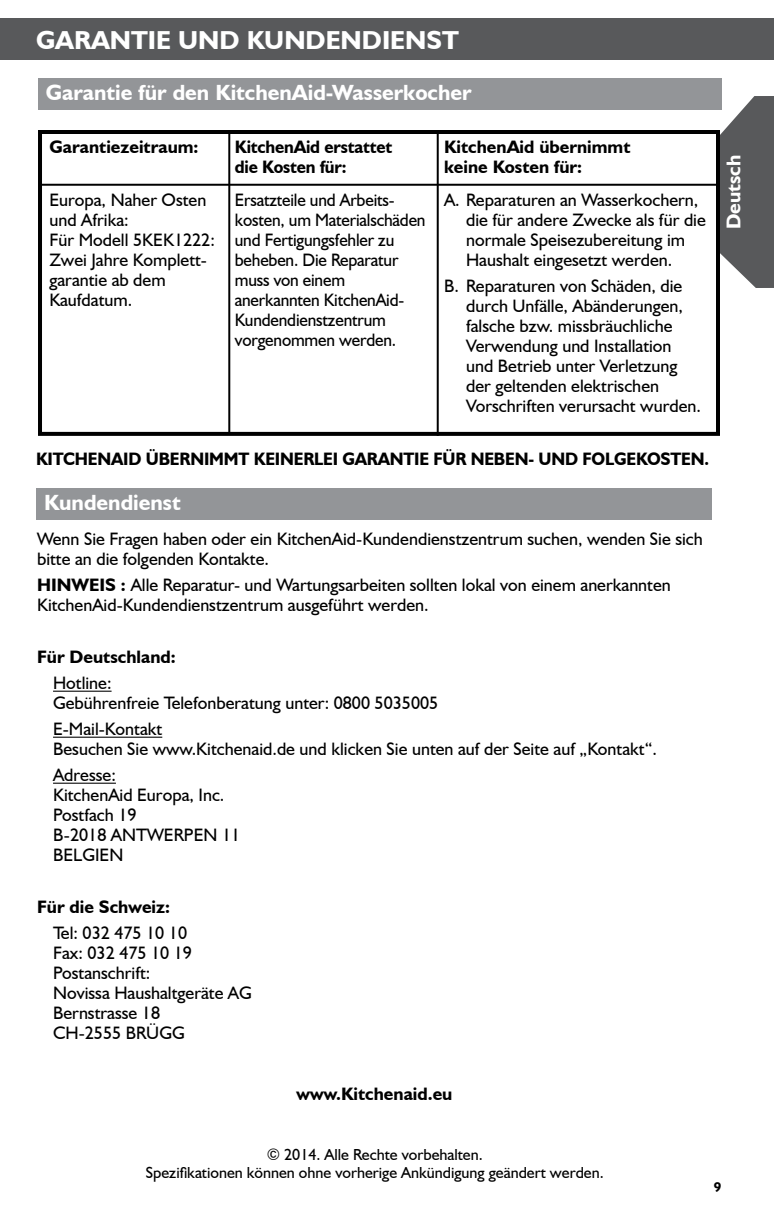
<style>
.page{position:relative;width:774px;height:1224px;background:#fff}
.page>*{position:absolute;margin:0;border:0;box-sizing:border-box;transform-origin:0 0}
.t1{font:700 26px "Humanist 521 BT";color:#fff}
.t2{font:700 22px "Humanist 521 BT";color:#fff}
.t3{font:700 20px "Humanist 521 BT";color:#fff}
.t4{font:18px/20px "Humanist 521 BT";color:#000}
.t5{font:18px/20px "Humanist 521 BT";color:#000;scale:.96 1}
.t6{font:700 18px/20px "Humanist 521 BT";color:#000}
.t7{font:700 18px "Humanist 521 BT";color:#000;scale:.94 1}
.t8{font:700 18px/20px "Humanist 521 BT";color:#000;scale:.96 1}
.t9{font:16px/18px "Humanist 521 BT";color:#000;text-align:center}
.t10{font:700 14px "Humanist 521 BT";color:#000}
.s1{font-weight:700}
</style>
<div class="page">
<svg style="left:720px;top:96px;width:54px;height:192px;background:#6d6d6f"></svg>
<div style="left:0;top:18px;width:774px;height:42px;background:#58595b"></div>
<div style="left:38px;top:78px;width:684px;height:32px;background:#939598"></div>
<div style="left:38px;top:130px;width:682px;height:306px;border:4px solid #000"></div>
<hr style="left:228px;top:133px;width:2px;height:301px;background:#000">
<hr style="left:437px;top:131px;width:2px;height:305px;background:#000">
<hr style="left:42px;top:184px;width:675px;height:2px;background:#000">
<div style="left:36px;top:488px;width:676px;height:31px;background:#939598"></div>
<hr style="left:53px;top:691px;width:59px;height:1px;background:#000">
<hr style="left:53px;top:737px;width:109px;height:1px;background:#000">
<hr style="left:53px;top:783px;width:63px;height:1px;background:#000">
<h1 class="t1" style="left:36px;top:24px;width:90px">GARANTIE</h1>
<h1 class="t1" style="left:178px;top:24px;width:88px">UN D KUN</h1>
<h1 class="t1" style="left:306px;top:24px;width:93px">DENDIENST</h1>
<p class="t2" style="left:46px;top:79px;width:428px">Garantie für den KitchenAid-Wasserkocher</p>
<p class="t6" style="left:49px;top:136px;width:151px">Garantiezeitraum:</p>
<p class="t8" style="left:235px;top:136px;width:166px">KitchenAid erstattet die Kosten für:</p>
<p class="t6" style="left:444px;top:136px;width:188px">KitchenAid übernimmt keine Kosten für:</p>
<p class="t4" style="left:49px;top:190px;width:167px">Europa, Naher Osten und Afrika:<br>Für Modell 5KEK1222:<br>Zwei Jahre Komplett&shy;garantie ab dem<br>Kaufdatum.</p>
<p class="t5" style="left:235px;top:190px;width:200px">Ersatzteile und Arbeits&shy;kosten, um Materialschäden und Fertigungsfehler zu beheben. Die Reparatur muss von einem anerkannten KitchenAid-<br>Kundendienstzentrum vorgenommen werden.</p>
<p class="t4" style="left:466px;top:190px;width:241px;text-indent:-22px">A. Reparaturen an Wasserkochern, die für andere Zwecke als für die normale Speisezubereitung im<br>Haushalt eingesetzt werden.</p>
<p class="t4" style="left:466px;top:276px;width:237px;text-indent:-22px">B. Reparaturen von Schäden, die durch Unfälle, Abänderungen, falsche bzw. missbräuchliche<br>Verwendung und Installation und Betrieb unter Verletzung der geltenden elektrischen<br>Vorschriften verursacht wurden.</p>
<p class="t7" style="left:36px;top:447px;width:13px">KITCHEN</p>
<p class="t7" style="left:111px;top:447px;width:74px">AID ÜBERNI</p>
<p class="t7" style="left:209px;top:447px;width:59px">MMT KEINERLEI</p>
<p class="t7" style="left:342px;top:447px;width:62px">GARANTIE</p>
<p class="t7" style="left:433px;top:447px;width:13px">FÜR</p>
<p class="t7" style="left:471px;top:447px;width:127px">NEBEN- UND FOLGEKOSTEN</p>
<p class="t7" style="left:704px;top:447px;width:6px">.</p>
<p class="t2" style="left:44px;top:489px;width:138px">Kundendienst</p>
<p class="t4" style="left:37px;top:529px;width:667px">Wenn Sie Fragen haben oder ein KitchenAid-Kundendienstzentrum suchen, wenden Sie sich bitte an die folgenden Kontakte.</p>
<p class="t6" style="left:37px;top:575px;width:12px">HIN</p>
<p class="t6" style="left:72px;top:575px;width:27px">WEIS</p>
<p class="t4" style="left:37px;top:575px;width:635px;text-indent:84px"><span class="s1">:</span> Alle Reparatur- und Wartungsarbeiten sollten lokal von einem anerkannten<br>KitchenAid-Kundendienstzentrum ausgeführt werden.</p>
<p class="t6" style="left:37px;top:647px;width:140px">Für Deutschland:</p>
<p class="t4" style="left:53px;top:673px;width:387px">Hotline:<br>Gebührenfreie Telefonberatung unter: 0800 5035005</p>
<p class="t4" style="left:53px;top:719px;width:605px">E-Mail-Kontakt<br>Besuchen Sie www.Kitchenaid.de und klicken Sie unten auf der Seite auf „Kontakt“.</p>
<p class="t4" style="left:53px;top:765px;width:189px">Adresse:<br>KitchenAid Europa, Inc.<br>Postfach 19<br>B-2018 ANTWERPEN 11<br>BELGIEN</p>
<p class="t6" style="left:37px;top:897px;width:134px">Für die Schweiz:</p>
<p class="t4" style="left:53px;top:923px;width:200px">Tel: 032 475 10 10<br>Fax: 032 475 10 19<br>Postanschrift:<br>Novissa Haushaltgeräte AG<br>Bernstrasse 18<br>CH-2555 BRÜGG</p>
<p class="t3" style="left:721px;top:229px;width:76px;rotate:-90deg">Deutsch</p>
<p class="t6" style="left:297px;top:1083px;width:157px">www.Kitchenaid.eu</p>
<p class="t9" style="left:146px;top:1146px;width:460px">© 2014. Alle Rechte vorbehalten.<br>Spezifikationen können ohne vorherige Ankündigung geändert werden.</p>
<p class="t10" style="left:714px;top:1178px;width:9px">9</p>
</div>
